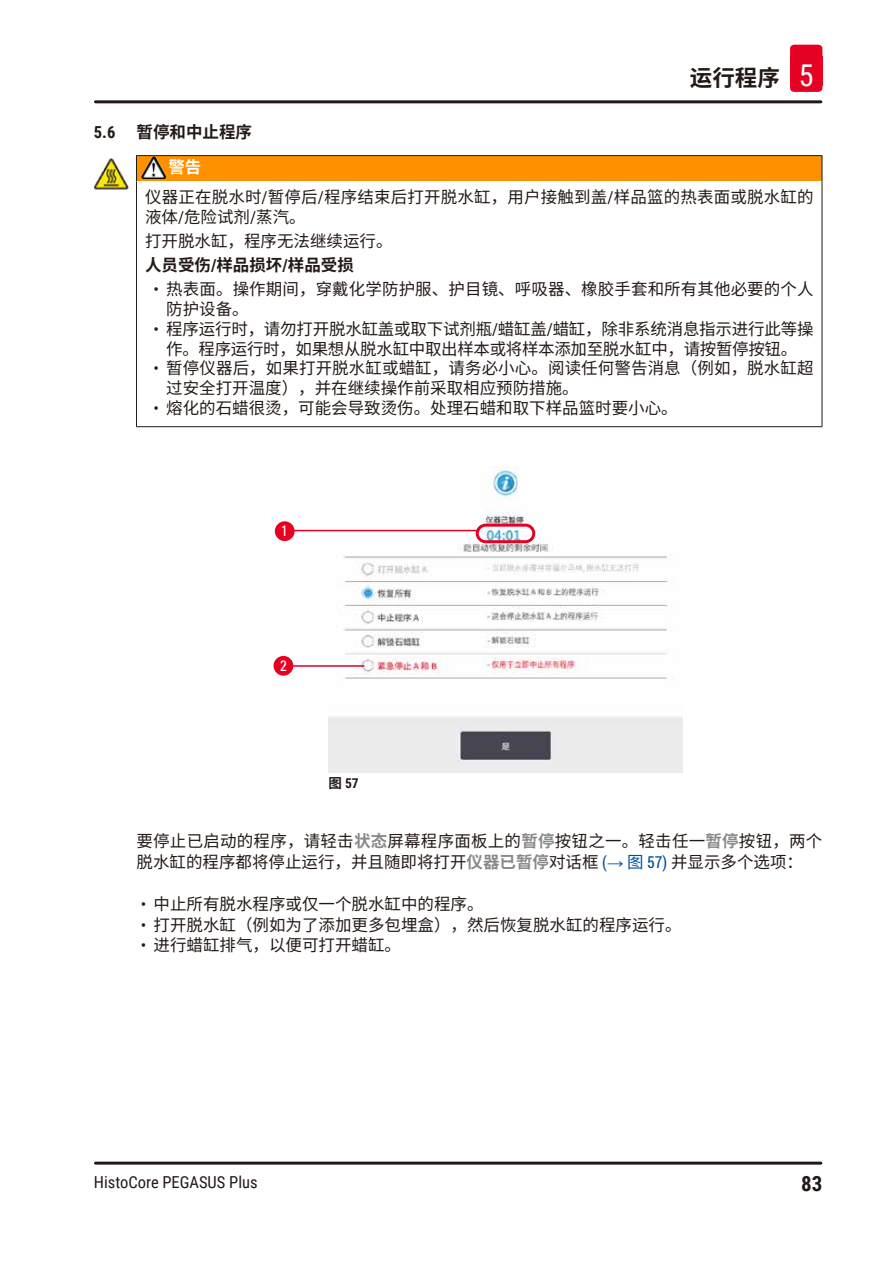
<style>
.page{position:relative;width:893px;height:1263px;background:#fff}
.page>*{position:absolute;margin:0;border:0;box-sizing:border-box;transform-origin:0 0}
.t1{font:700 22.5px "Source Han Sans SC";color:#231916}
.t2{font:700 21px "Roboto Condensed";color:#231916}
.Description_text{font:16.5px/19.8px "Source Han Sans SC";color:#231916}
.Source_of_danger{font:16.5px/19.8px "Source Han Sans SC";letter-spacing:.01em;color:#231916}
.Consequenses_of_non{font:700 16.5px "Source Han Sans SC";color:#231916}
.t3{font:16.5px "Roboto Condensed";color:#231916}
.t4{font:700 16.5px "Roboto Condensed";color:#231916}
.Signalword__no_use_a{font:700 16.5px "Source Han Sans SC";color:#fff}
.t5{font:condensed 15px "Univers";color:#fff}
.t6{font:700 13.5px "Roboto Condensed";color:#231916}
.s1{font-family:"Roboto Condensed";font-weight:400;font-size:30px;color:#fff}
.s2{font-family:"Roboto Condensed"}
.s3{font-family:"Source Han Sans SC"}
.s4{font-weight:700;color:#898989}
.s5{font-family:"Roboto Condensed";color:#00509e}
.s6{font-family:"Arial";color:#00509e}
.s7{color:#00509e}
</style>
<div class="page">
<hr style="left:95px;top:100px;width:726px;height:3px;background:#231916">
<hr style="left:95px;top:1161px;width:726px;height:3px;background:#231916">
<div style="left:790px;top:45px;width:32px;height:47px;background:#e60021;border-radius:4px"></div>
<div style="left:136px;top:156px;width:686px;height:26px;background:#ff9000"></div>
<svg style="left:136px;top:156px;width:1px;height:26px"></svg>
<hr style="left:136px;top:182px;width:1px;height:244px;background:#231916">
<hr style="left:822px;top:182px;width:1px;height:244px;background:#231916">
<hr style="left:136px;top:426px;width:686px;height:1px;background:#231916">
<hr style="left:136px;top:155px;width:686px;height:1px;background:#231916">
<svg style="left:822px;top:156px;width:1px;height:26px"></svg>
<img style="left:94px;top:158px;width:35px;height:32px">
<img style="left:329px;top:466px;width:353px;height:306px">
<hr style="left:293px;top:665px;width:71px;height:2px;background:#e60021">
<div style="left:275px;top:521px;width:20px;height:20px;background:#e60021;border-radius:50%"></div>
<div style="left:476px;top:524px;width:59px;height:19px;border:3px solid #e60021;border-radius:8px"></div>
<hr style="left:291px;top:530px;width:188px;height:1px;background:#e60021">
<div style="left:274px;top:656px;width:19px;height:20px;background:#e60021;border-radius:50%"></div>
<img style="left:142px;top:156px;width:12px;height:19px">
<h1 class="t1" style="left:690px;top:65px;width:125px">运行程序 <span class="s1">15</span></h1>
<p class="t4" style="left:94px;top:121px;width:23px">5.6</p>
<p class="Consequenses_of_non" style="left:136px;top:123px;width:117px">暂停和中止程序</p>
<p class="Signalword__no_use_a" style="left:168px;top:158px;width:34px">警告</p>
<p class="Source_of_danger" style="left:145px;top:188px;width:670px">仪器正在脱水时<span class="s2">/</span>暂停后<span class="s2">/</span>程序结束后打开脱水缸，用户接触到盖<span class="s2">/</span>样品篮的热表面或脱水缸的液体<span class="s2">/</span>危险试剂<span class="s2">/</span>蒸汽。</p>
<p class="Source_of_danger" style="left:145px;top:231px;width:249px">打开脱水缸，程序无法继续运行。</p>
<p class="Consequenses_of_non" style="left:145px;top:256px;width:210px">人员受伤<span class="s2">/</span>样品损坏<span class="s2">/</span>样品受损</p>
<p class="Description_text" style="left:166px;top:280px;width:649px;text-indent:-13px"><span class="s2">•</span> 热表面。操作期间，穿戴化学防护服、护目镜、呼吸器、橡胶手套和所有其他必要的个人防护设备。</p>
<p class="Description_text" style="left:153px;top:319px;width:661px;text-align:center"><span class="s2">•</span> 程序运行时，请勿打开脱水缸盖或取下试剂瓶<span class="s2">/</span>蜡缸盖<span class="s2">/</span>蜡缸，除非系统消息指示进行此等操作。程序运行时，如果想从脱水缸中取出样本或将样本添加至脱水缸中，请按暂停按钮。</p>
<p class="Description_text" style="left:166px;top:359px;width:649px;text-indent:-13px"><span class="s2">•</span> 暂停仪器后，如果打开脱水缸或蜡缸，请务必小心。阅读任何警告消息（例如，脱水缸超过安全打开温度），并在继续操作前采取相应预防措施。</p>
<p class="Description_text" style="left:153px;top:398px;width:526px"><span class="s2">•</span> 熔化的石蜡很烫，可能会导致烫伤。处理石蜡和取下样品篮时要小心。</p>
<p class="t5" style="left:281px;top:521px;width:8px">1</p>
<p class="t5" style="left:280px;top:656px;width:8px">2</p>
<p class="t6" style="left:329px;top:773px;width:32px"><span class="s3">图</span> 57</p>
<p class="Description_text" style="left:136px;top:831px;width:687px;line-height:20.9px">要停止已启动的程序，请轻击<span class="s4">状态</span>屏幕程序面板上的<span class="s4">暂停</span>按钮之一。轻击任一<span class="s4">暂停</span>按钮，两个脱水缸的程序都将停止运行，并且随即将打开<span class="s4">仪器已暂停</span>对话框 <span class="s5">(</span><span class="s6">→</span> <span class="s7">图</span> <span class="s5">57)</span> 并显示多个选项：</p>
<p class="Description_text" style="left:141px;top:894px;width:344px"><span class="s2">•</span> 中止所有脱水程序或仅一个脱水缸中的程序。</p>
<p class="Description_text" style="left:141px;top:915px;width:542px"><span class="s2">•</span> 打开脱水缸（例如为了添加更多包埋盒），然后恢复脱水缸的程序运行。</p>
<p class="Description_text" style="left:141px;top:936px;width:262px"><span class="s2">•</span> 进行蜡缸排气，以便可打开蜡缸。</p>
<p class="t3" style="left:94px;top:1170px;width:165px">HistoCore PEGASUS Plus</p>
<p class="t2" style="left:801px;top:1169px;width:23px">83</p>
</div>
